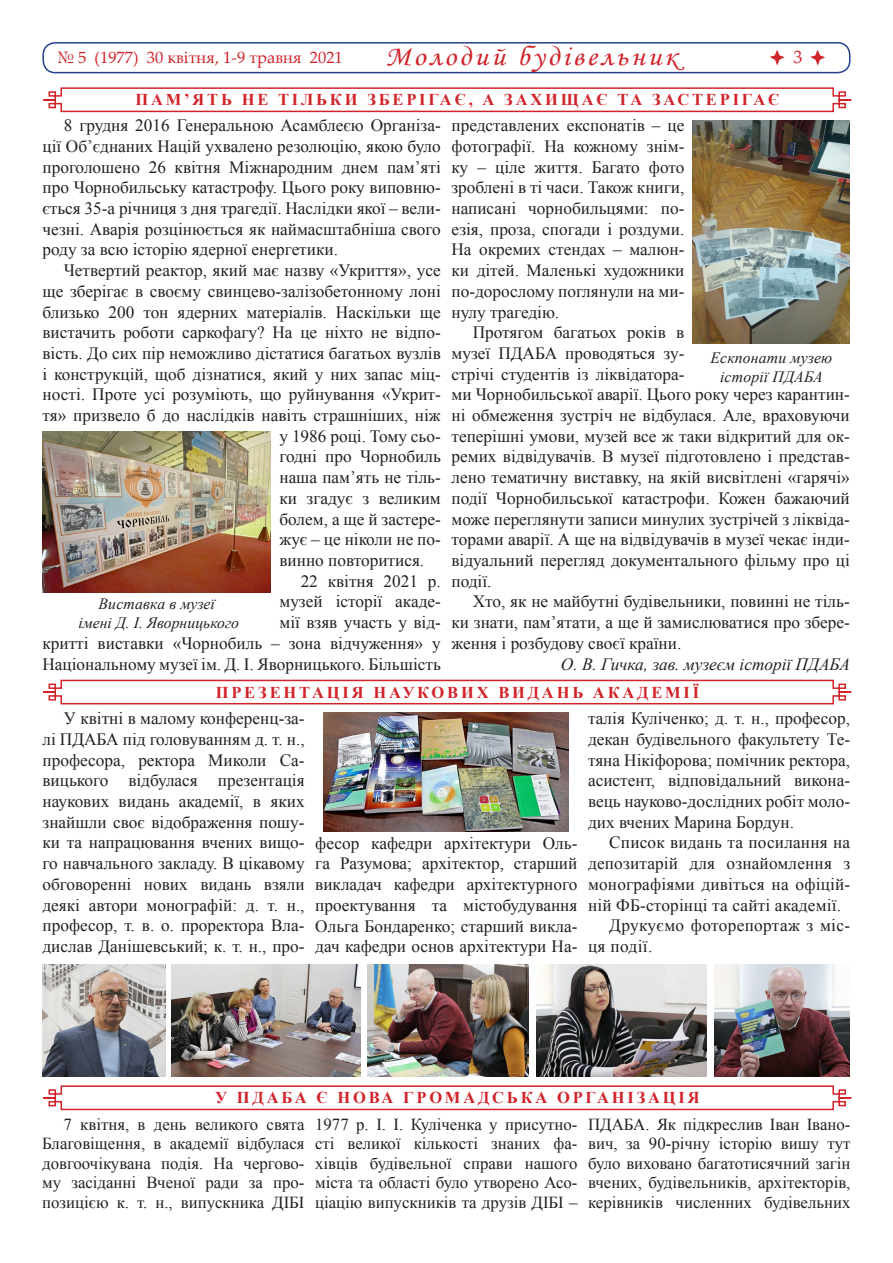
<style>
.page{position:relative;width:893px;height:1263px;background:#fff}
.page>*{position:absolute;margin:0;border:0;box-sizing:border-box;transform-origin:0 0}
.t1{font:28.2px "Monotype Corsiva";letter-spacing:.1em;color:#d1232a;scale:1.06 1}
.t2{font:18px "Palatino Linotype";color:#d1232a}
.Основной_текст{font:17.25px/20.7px "Times New Roman";color:#231f20;text-align:justify}
.Основной_текст-2{font:17.25px/20.7px "Times New Roman";letter-spacing:.02em;color:#231f20}
.ФИО{font:italic 17.25px "Times New Roman";color:#231f20}
.Основной_текст__копи{font:16.8px/19.5px "Times New Roman";color:#231f20;text-align:justify}
.Заглавие{font:700 16.5px "Times New Roman";letter-spacing:.17em;color:#d1232a}
.t3{font:16.5px "Palatino Linotype";color:#d1232a}
.Фото{font:italic 15.75px/18.9px "Times New Roman";letter-spacing:.01em;color:#231f20;text-align:center}
</style>
<div class="page">
<div style="left:42px;top:42px;width:808px;height:31px;border:2px solid #253f8e;border-radius:12px"></div>
<svg style="left:770px;top:50px;width:15px;height:16px"></svg>
<svg style="left:810px;top:50px;width:15px;height:16px"></svg>
<svg style="left:43px;top:87px;width:809px;height:26px"></svg>
<svg style="left:43px;top:679px;width:809px;height:26px"></svg>
<img style="left:43px;top:432px;width:228px;height:161px">
<img style="left:693px;top:120px;width:157px;height:224px">
<img style="left:324px;top:712px;width:244px;height:119px">
<img style="left:368px;top:964px;width:160px;height:112px">
<img style="left:42px;top:964px;width:123px;height:112px">
<img style="left:172px;top:964px;width:189px;height:112px">
<img style="left:536px;top:964px;width:171px;height:112px">
<img style="left:715px;top:964px;width:135px;height:112px">
<svg style="left:43px;top:1085px;width:809px;height:26px"></svg>
<p class="t3" style="left:56px;top:46px;width:289px">№ 5 (1977) 30 квітня, 1-9 травня 2021</p>
<h1 class="t1" style="left:385px;top:40px;width:277px">Молодий будівельник</h1>
<p class="t2" style="left:793px;top:45px;width:10px">3</p>
<p class="Заглавие" style="left:136px;top:88px;width:645px">ПАМ’ЯТЬ НЕ ТІЛЬКИ ЗБЕРІГАЄ, А ЗАХИЩАЄ ТА ЗАСТЕРІГАЄ</p>
<p class="Основной_текст" style="left:43px;top:115px;width:400px;text-indent:21px">8 грудня 2016 Генеральною Асамблеєю Організа&shy;ції Об’єднаних Націй ухвалено резолюцію, якою було проголошено 26 квітня Міжнародним днем пам’яті про Чорнобильську катастрофу. Цього року виповню&shy;ється 35-а річниця з дня трагедії. Наслідки якої – вели&shy;чезні. Аварія розцінюється як наймасштабніша свого роду за всю історію ядерної енергетики.</p>
<p class="Основной_текст" style="left:64px;top:260px;width:379px">Четвертий реактор, який має назву «Укриття», усе</p>
<p class="Основной_текст" style="left:43px;top:280px;width:400px">ще зберігає в своєму свинцево-залізобетонному лоні</p>
<p class="Основной_текст" style="left:43px;top:301px;width:400px">близько 200 тон ядерних матеріалів. Наскільки ще</p>
<p class="Основной_текст" style="left:43px;top:322px;width:400px">вистачить роботи саркофагу? На це ніхто не відпо-</p>
<p class="Основной_текст" style="left:43px;top:343px;width:400px">вість. До сих пір неможливо дістатися багатьох вузлів</p>
<p class="Основной_текст" style="left:43px;top:363px;width:400px">і конструкцій, щоб дізнатися, який у них запас міц-</p>
<p class="Основной_текст" style="left:43px;top:384px;width:400px">ності. Проте усі розуміють, що руйнування «Укрит-</p>
<p class="Основной_текст" style="left:43px;top:405px;width:400px">тя» призвело б до наслідків навіть страшніших, ніж</p>
<p class="Основной_текст" style="left:279px;top:425px;width:163px">у 1986 році. Тому сьо-</p>
<p class="Основной_текст" style="left:279px;top:446px;width:163px">годні про Чорнобиль</p>
<p class="Основной_текст" style="left:279px;top:467px;width:163px">наша пам’ять не тіль-</p>
<p class="Основной_текст" style="left:279px;top:487px;width:163px">ки згадує з великим</p>
<p class="Основной_текст" style="left:279px;top:508px;width:163px">болем, а ще й застере-</p>
<p class="Основной_текст" style="left:279px;top:529px;width:163px">жує – це ніколи не по-</p>
<p class="Основной_текст" style="left:279px;top:550px;width:146px">винно повторитися.</p>
<p class="Основной_текст" style="left:43px;top:570px;width:400px;text-align:right">22 квітня 2021 р.<br>музей історії акаде-<br>мії взяв участь у від-<br>критті виставки «Чорнобиль – зона відчуження» у<br>Національному музеї ім. Д. І. Яворницького. Більшість</p>
<p class="Фото" style="left:99px;top:594px;width:118px">Виставка в музеї</p>
<p class="Фото" style="left:78px;top:613px;width:162px">імені Д. І. Яворницького</p>
<p class="Основной_текст" style="left:451px;top:115px;width:234px">представлених експонатів – це фотографії. На кожному знім&shy;ку – ціле життя. Багато фото зроблені в ті часи. Також книги, написані чорнобильцями: по&shy;езія, проза, спогади і роздуми.<br>На окремих стендах – малюн&shy;ки дітей. Маленькі художники по-дорослому поглянули на ми&shy;нулу трагедію.</p>
<p class="Основной_текст" style="left:451px;top:322px;width:400px;text-align:left;text-indent:21px">Протягом багатьох років в<br>музеї ПДАБА проводяться зу-<br>стрічі студентів із ліквідатора-<br>ми Чорнобильської аварії. Цього року через карантин&shy;ні обмеження зустріч не відбулася. Але, враховуючи теперішні умови, музей все ж таки відкритий для ок&shy;ремих відвідувачів. В музеї підготовлено і представ&shy;лено тематичну виставку, на якій висвітлені «гарячі» події Чорнобильської катастрофи. Кожен бажаючий може переглянути записи минулих зустрічей з ліквіда&shy;торами аварії. А ще на відвідувачів в музеї чекає інди&shy;відуальний перегляд документального фільму про ці події.</p>
<p class="Основной_текст" style="left:451px;top:591px;width:400px;text-indent:21px">Хто, як не майбутні будівельники, повинні не тіль&shy;ки знати, пам’ятати, а ще й замислюватися про збере&shy;ження і розбудову своєї країни.</p>
<p class="ФИО" style="left:561px;top:652px;width:290px">О. В. Гичка, зав. музеєм історії ПДАБА</p>
<p class="Фото" style="left:710px;top:348px;width:123px">Ескпонати музею історії ПДАБА</p>
<p class="Заглавие" style="left:216px;top:681px;width:485px">ПРЕЗЕНТАЦІЯ НАУКОВИХ ВИДАНЬ АКАДЕМІЇ</p>
<p class="Основной_текст" style="left:43px;top:708px;width:264px;text-indent:21px">У квітні в малому конференц-за&shy;лі ПДАБА під головуванням д. т. н., професора, ректора Миколи Са&shy;вицького відбулася презентація наукових видань академії, в яких знайшли своє відображення пошу&shy;ки та напрацювання вчених вищо&shy;го навчального закладу. В цікавому обговоренні нових видань взяли деякі автори монографій: д. т. н., професор, т. в. о. проректора Вла&shy;дислав Данішевський; к. т. н., про-</p>
<p class="Основной_текст" style="left:315px;top:832px;width:264px">фесор кафедри архітектури Оль&shy;га Разумова; архітектор, старший викладач кафедри архітектурного проектування та містобудування Ольга Бондаренко; старший викла&shy;дач кафедри основ архітектури На-</p>
<p class="Основной_текст" style="left:588px;top:708px;width:264px">талія Куліченко; д. т. н., професор, декан будівельного факультету Те&shy;тяна Нікіфорова; помічник ректора, асистент, відповідальний викона&shy;вець науково-дослідних робіт моло&shy;дих вчених Марина Бордун.</p>
<p class="Основной_текст" style="left:588px;top:832px;width:264px;text-indent:21px">Список видань та посилання на депозитарій для ознайомлення з монографіями дивіться на офіцій&shy;ній ФБ-сторінці та сайті академії.</p>
<p class="Основной_текст-2" style="left:588px;top:915px;width:264px;text-indent:21px">Друкуємо фоторепортаж з міс&shy;ця події.</p>
<p class="Заглавие" style="left:215px;top:1086px;width:486px">У ПДАБА Є НОВА ГРОМАДСЬКА ОРГАНІЗАЦІЯ</p>
<p class="Основной_текст__копи" style="left:42px;top:1114px;width:264px;text-indent:21px">7 квітня, в день великого свята Благовіщення, в академії відбулася довгоочікувана подія. На чергово&shy;му засіданні Вченої ради за про&shy;позицією к. т. н., випускника ДІБІ</p>
<p class="Основной_текст__копи" style="left:315px;top:1114px;width:264px">1977 р. І. І. Куліченка у присутно&shy;сті великої кількості знаних фа&shy;хівців будівельної справи нашого міста та області було утворено Асо&shy;ціацію випускників та друзів ДІБІ –</p>
<p class="Основной_текст__копи" style="left:588px;top:1114px;width:264px">ПДАБА. Як підкреслив Іван Івано&shy;вич, за 90-річну історію вишу тут було виховано багатотисячний загін вчених, будівельників, архітекторів, керівників численних будівельних</p>
</div>
